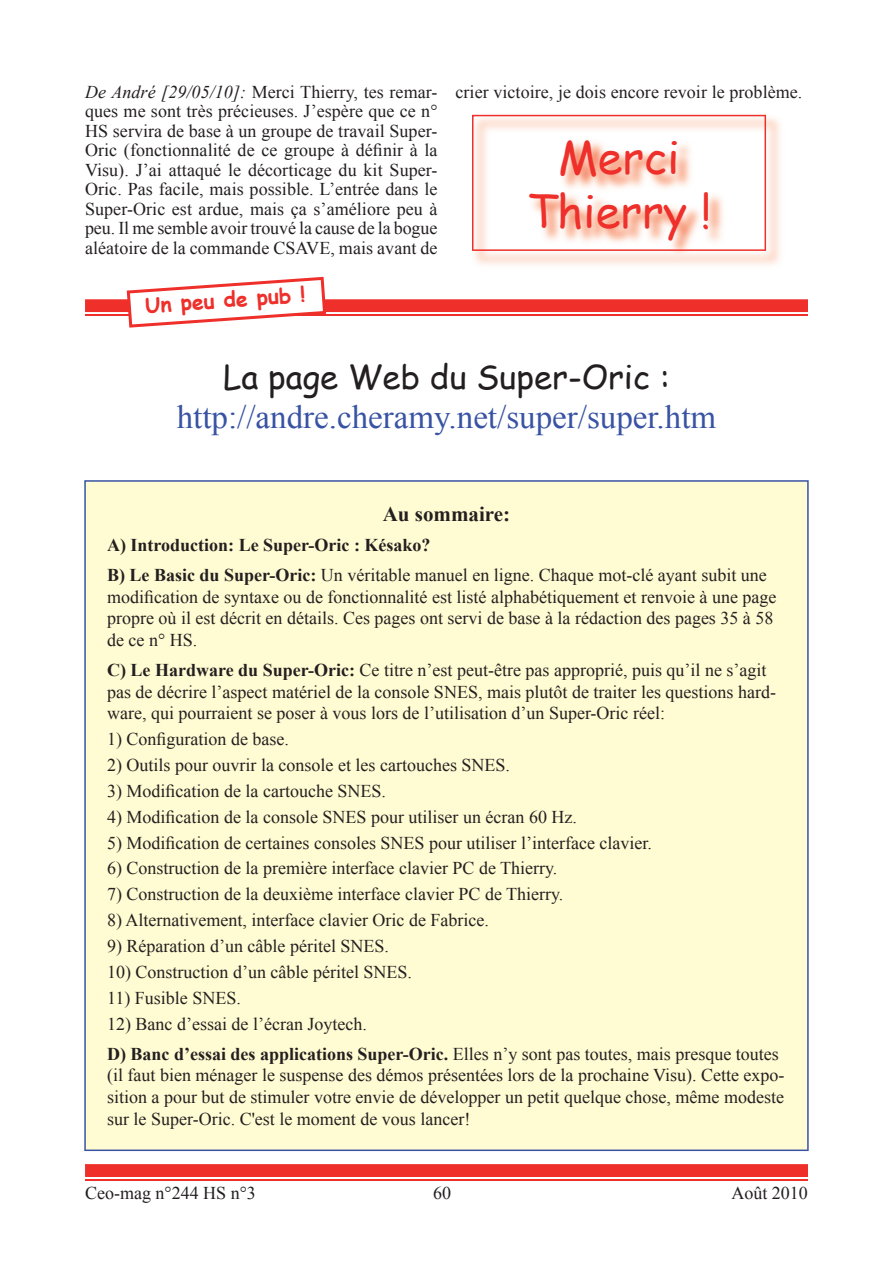
<style>
.page{position:relative;width:893px;height:1263px;background:#fff}
.page>*{position:absolute;margin:0;border:0;box-sizing:border-box;transform-origin:0 0}
.t1{font:45px/54px "Comic Sans MS";color:#ee2f2a;text-align:center}
.t2{font:33px "Times New Roman";color:#3853a3}
.t3{font:33px "Comic Sans MS";color:#231f20}
.t4{font:700 21px "Comic Sans MS";color:#ee2f2a}
.t5{font:700 21px "Times New Roman";color:#231f20}
.t6{font:18px/19.5px "Times New Roman";color:#231f20}
.t7{font:700 18px/30.2px "Times New Roman";color:#231f20}
.s1{font-style:italic}
.s2{font-weight:400}
.s3{font-weight:700}
</style>
<div class="page">
<svg style="left:472px;top:115px;width:294px;height:136px"></svg>
<svg style="left:85px;top:277px;width:723px;height:51px"></svg>
<svg style="left:85px;top:1164px;width:723px;height:13px;background:#ee302b"></svg>
<hr style="left:85px;top:1179px;width:723px;height:2px;background:#ee2f2a">
<div style="left:84px;top:480px;width:725px;height:671px;background:#fffbd2"></div>
<p class="t6" style="left:85px;top:81px;width:354px;text-align:justify"><span class="s1">De André [29/05/10]:</span> Merci Thierry, tes remar&shy;ques me sont très précieuses. J’espère que ce n° HS servira de base à un groupe de travail Super-Oric (fonctionnalité de ce groupe à définir à la Visu). J’ai attaqué le décorticage du kit Super-Oric. Pas facile, mais possible. L’entrée dans le Super-Oric est ardue, mais ça s’améliore peu à peu. Il me semble avoir trouvé la cause de la bogue aléatoire de la commande CSAVE, mais avant de</p>
<p class="t6" style="left:455px;top:81px;width:348px">crier victoire, je dois encore revoir le problème.</p>
<h1 class="t1" style="left:527px;top:129px;width:186px">Merci<br>Thierry !</h1>
<p class="t4" style="left:144px;top:290px;width:162px;rotate:-4deg">Un peu de pub !</p>
<h2 class="t3" style="left:223px;top:352px;width:448px">La page Web du Super-Oric :</h2>
<h2 class="t2" style="left:177px;top:395px;width:541px">http://andre.cheramy.net/super/super.htm</h2>
<p class="t5" style="left:383px;top:499px;width:129px">Au sommaire:</p>
<p class="t7" style="left:107px;top:529px;width:661px">A) Introduction: Le Super-Oric : Késako?<br>B) Le Basic du Super-Oric: <span class="s2">Un véritable manuel en ligne. Chaque mot-clé ayant subit une</span></p>
<p class="t6" style="left:107px;top:586px;width:671px;line-height:21.6px">modification de syntaxe ou de fonctionnalité est listé alphabétiquement et renvoie à une page propre où il est décrit en détails. Ces pages ont servi de base à la rédaction des pages 35 à 58 de ce n° HS.</p>
<p class="t6" style="left:107px;top:659px;width:670px;line-height:21.6px"><span class="s3">C) Le Hardware du Super-Oric:</span> Ce titre n’est peut-être pas approprié, puis qu’il ne s’agit pas de décrire l’aspect matériel de la console SNES, mais plutôt de traiter les questions hard&shy;ware, qui pourraient se poser à vous lors de l’utilisation d’un Super-Oric réel:</p>
<p class="t6" style="left:107px;top:729px;width:183px">1) Configuration de base.</p>
<p class="t6" style="left:107px;top:755px;width:404px">2) Outils pour ouvrir la console et les cartouches SNES.</p>
<p class="t6" style="left:107px;top:781px;width:280px">3) Modification de la cartouche SNES.</p>
<p class="t6" style="left:107px;top:807px;width:471px">4) Modification de la console SNES pour utiliser un écran 60 Hz.</p>
<p class="t6" style="left:107px;top:832px;width:546px">5) Modification de certaines consoles SNES pour utiliser l’interface clavier.</p>
<p class="t6" style="left:107px;top:858px;width:452px">6) Construction de la première interface clavier PC de Thierry.</p>
<p class="t6" style="left:107px;top:884px;width:458px">7) Construction de la deuxième interface clavier PC de Thierry.</p>
<p class="t6" style="left:107px;top:910px;width:383px">8) Alternativement, interface clavier Oric de Fabrice.</p>
<p class="t6" style="left:107px;top:936px;width:283px">9) Réparation d’un câble péritel SNES.</p>
<p class="t6" style="left:107px;top:962px;width:306px">10) Construction d’un câble péritel SNES.</p>
<p class="t6" style="left:107px;top:988px;width:135px">11) Fusible SNES.</p>
<p class="t6" style="left:107px;top:1008px;width:673px;line-height:30.2px">12) Banc d’essai de l’écran Joytech.<br><span class="s3">D) Banc d’essai des applications Super-Oric.</span> Elles n’y sont pas toutes, mais presque toutes</p>
<p class="t6" style="left:107px;top:1064px;width:679px;line-height:21.6px;text-align:justify">(il faut bien ménager le suspense des démos présentées lors de la prochaine Visu). Cette expo&shy;sition a pour but de stimuler votre envie de développer un petit quelque chose, même modeste sur le Super-Oric. C'est le moment de vous lancer!</p>
<p class="t6" style="left:85px;top:1183px;width:172px">Ceo-mag n°244 HS n°3</p>
<p class="t6" style="left:433px;top:1183px;width:19px">60</p>
<p class="t6" style="left:731px;top:1183px;width:78px">Août 2010</p>
</div>
